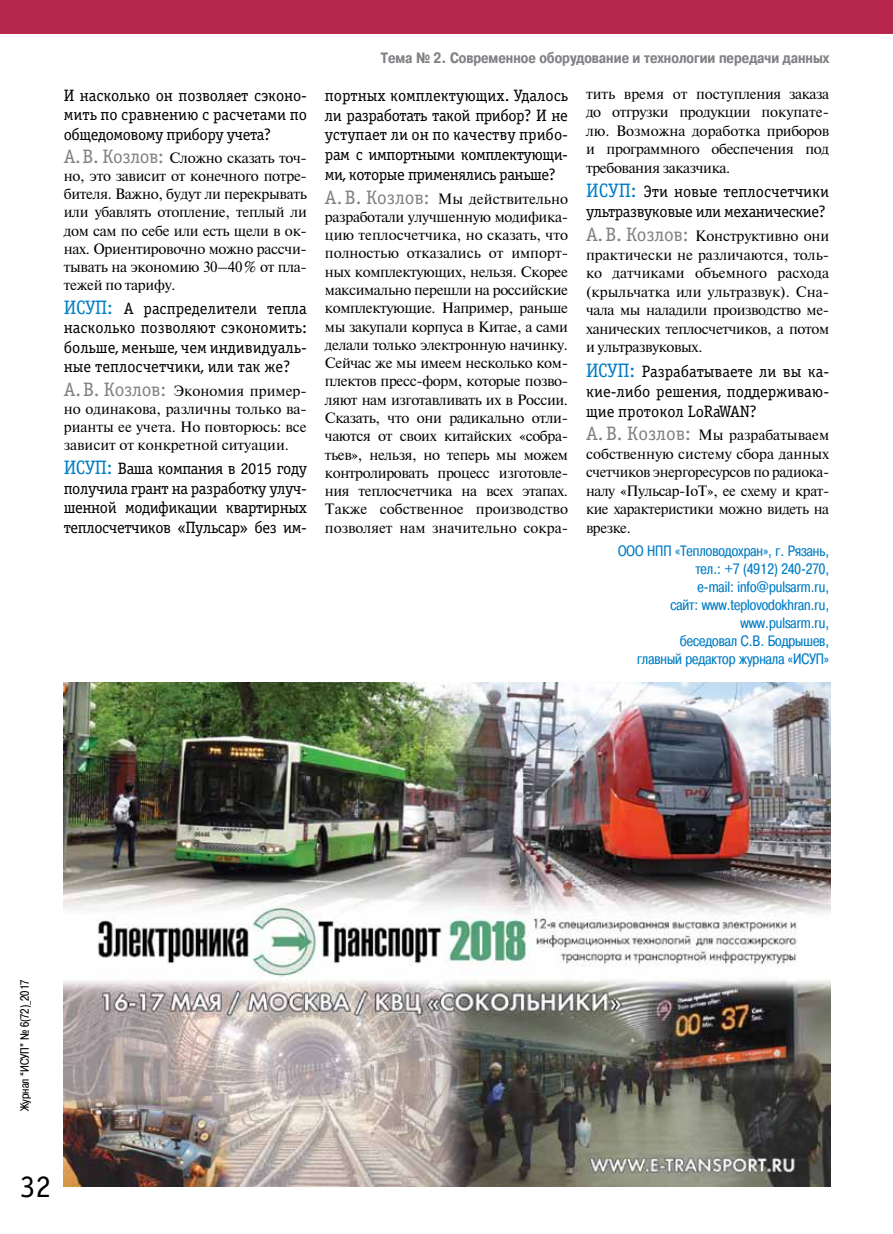
<style>
.page{position:relative;width:893px;height:1234px;background:#fff}
.page>*{position:absolute;margin:0;border:0;box-sizing:border-box;transform-origin:0 0}
.t1{font:31.5px "Officina Serif C";color:#000}
.t2{font:16.5px/19.5px "Officina Serif C";letter-spacing:-.025em;color:#000;text-align:justify}
.t3{font:15px/18.3px "Newton";letter-spacing:-.02em;color:#000;text-align:justify}
.t4{font:15px/18px "Pragmatica Cond C";color:#007dc5;text-align:right}
.t5{font:700 15px "Pragmatica Cond C";color:#808285}
.t6{font:12px "Pragmatica Cond C";color:#000}
.s1{font-family:"Officina Serif C";font-size:19.5px;color:#808285}
.s2{font-size:19.5px;color:#007dc5}
</style>
<div class="page">
<div style="left:0;top:0;width:893px;height:34px;background:#b7274c"></div>
<img style="left:64px;top:682px;width:767px;height:503px">
<p class="t2" style="left:64px;top:86px;width:245px">И насколько он позволяет сэконо&shy;мить по сравнению с расчетами по общедомовому прибору учета?</p>
<p class="t3" style="left:64px;top:149px;width:245px"><span class="s1">А.В. Козлов:</span> Сложно сказать точ&shy;но, это зависит от конечного потре&shy;бителя. Важно, будут ли перекрывать или убавлять отопление, теплый ли дом сам по себе или есть щели в ок&shy;нах. Ориентировочно можно рассчи&shy;тывать на экономию 30–40% от пла&shy;тежей по тарифу.</p>
<p class="t2" style="left:64px;top:299px;width:245px"><span class="s2">ИСУП:</span> А распределители тепла насколько позволяют сэкономить: больше, меньше, чем индивидуаль&shy;ные теплосчетчики, или так же?</p>
<p class="t3" style="left:64px;top:381px;width:245px"><span class="s1">А.В. Козлов:</span> Экономия пример&shy;но одинакова, различны только ва&shy;рианты ее учета. Но повторюсь: все зависит от конкретной ситуации.</p>
<p class="t2" style="left:64px;top:459px;width:245px"><span class="s2">ИСУП:</span> Ваша компания в 2015 году получила грант на разработку улуч&shy;шенной модификации квартирных теплосчетчиков «Пульсар» без им-</p>
<p class="t5" style="left:381px;top:50px;width:450px">Тема № 2. Современное оборудование и технологии передачи данных</p>
<p class="t2" style="left:325px;top:86px;width:245px">портных комплектующих. Удалось ли разработать такой прибор? И не уступает ли он по качеству прибо&shy;рам с импортными комплектующи&shy;ми, которые применялись раньше?</p>
<p class="t3" style="left:325px;top:189px;width:245px"><span class="s1">А.В. Козлов:</span> Мы действительно разработали улучшенную модифика&shy;цию теплосчетчика, но сказать, что полностью отказались от импорт&shy;ных комплектующих, нельзя. Скорее максимально перешли на российские комплектующие. Например, раньше мы закупали корпуса в Китае, а сами делали только электронную начинку.<br>Сейчас же мы имеем несколько ком&shy;плектов пресс-форм, которые позво&shy;ляют нам изготавливать их в России.<br>Сказать, что они радикально отли&shy;чаются от своих китайских «собра&shy;тьев», нельзя, но теперь мы можем контролировать процесс изготовле&shy;ния теплосчетчика на всех этапах.<br>Также собственное производство позволяет нам значительно сокра-</p>
<p class="t3" style="left:586px;top:84px;width:245px">тить время от поступления заказа до отгрузки продукции покупате&shy;лю. Возможна доработка приборов и программного обеспечения под требования заказчика.</p>
<p class="t2" style="left:586px;top:182px;width:245px;line-height:20px"><span class="s2">ИСУП:</span> Эти новые теплосчетчики ультразвуковые или механические?</p>
<p class="t3" style="left:586px;top:226px;width:245px"><span class="s1">А.В. Козлов:</span> Конструктивно они практически не различаются, толь&shy;ко датчиками объемного расхода (крыльчатка или ультразвук). Сна&shy;чала мы наладили производство ме&shy;ханических теплосчетчиков, а потом и ультразвуковых.</p>
<p class="t2" style="left:586px;top:361px;width:245px;line-height:20px"><span class="s2">ИСУП:</span> Разрабатываете ли вы ка&shy;кие-либо решения, поддерживаю&shy;щие протокол LoRaWAN?</p>
<p class="t3" style="left:586px;top:425px;width:245px"><span class="s1">А.В. Козлов:</span> Мы разрабатываем собственную систему сбора данных счетчиков энергоресурсов по радиока&shy;налу «Пульсар-IoT», ее схему и крат&shy;кие характеристики можно видеть на врезке.</p>
<p class="t4" style="left:618px;top:542px;width:213px">ООО НПП «Тепловодохран», г. Рязань, тел.: +7 (4912) 240-270,<br>e‑mail: info@pulsarm.ru,<br>сайт: www.teplovodokhran.ru, www.pulsarm.ru,<br>беседовал С.В. Бодрышев,<br>главный редактор журнала «ИСУП»</p>
<p class="t6" style="left:18px;top:1110px;width:133px;rotate:-90deg">Журнал “ИСУП” № 6(72)_2017</p>
<h1 class="t1" style="left:20px;top:1168px;width:33px">32</h1>
</div>
